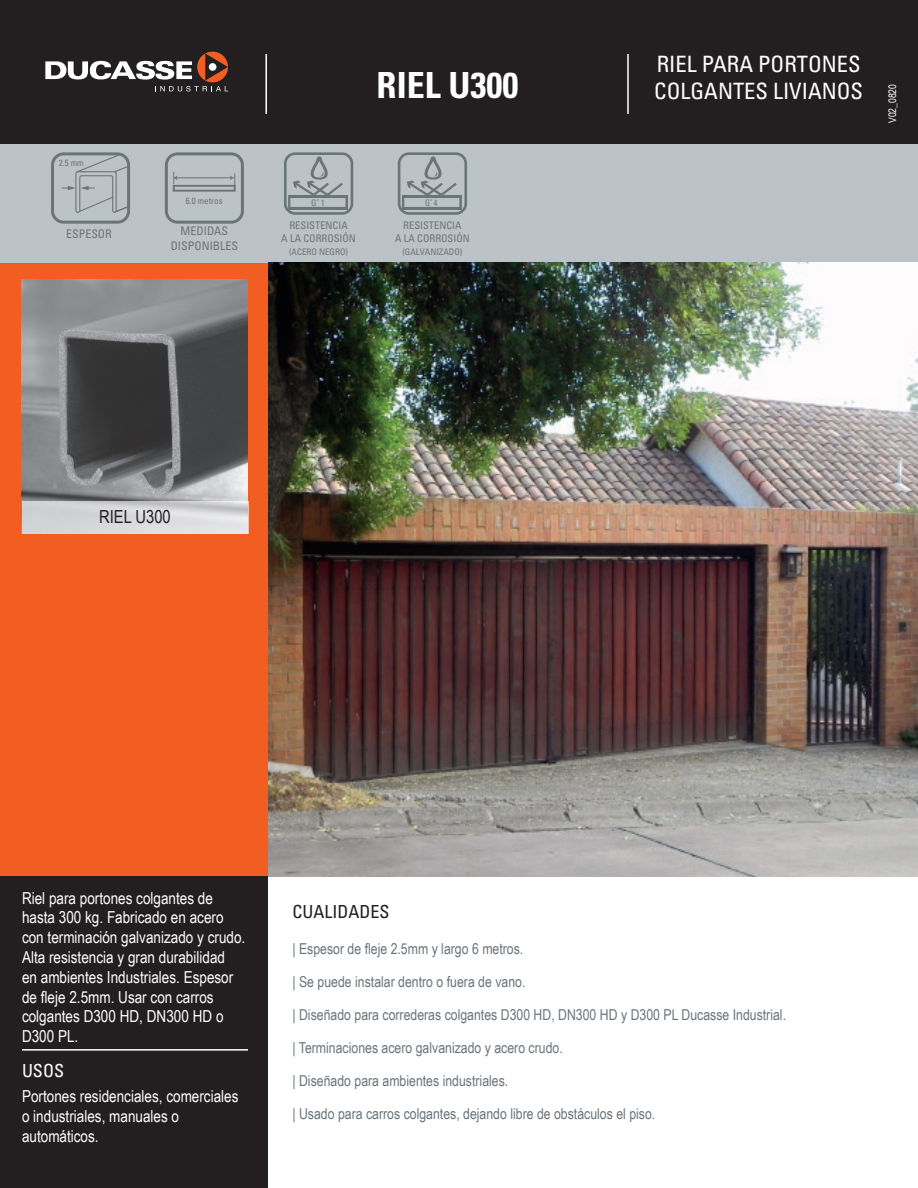
<style>
.page{position:relative;width:918px;height:1188px;background:#fff}
.page>*{position:absolute;margin:0;border:0;box-sizing:border-box;transform-origin:0 0}
.t1{font:700 condensed 36px "Univers";color:#fff}
.t2{font:condensed 22.5px/27px "Univers";color:#fff}
.t3{font:condensed 18px "Univers";color:#231f20}
.t4{font:18px "Arial Narrow";color:#231f20}
.t5{font:condensed 18px "Univers";color:#fff}
.t6{font:16.5px/19.8px "Arial Narrow";color:#fff}
.t7{font:15px "Arial Narrow";color:#6a747b}
.t8{font:condensed 11.85px/14.2px "Univers";color:#6a747b;text-align:center}
.t9{font:condensed 10.5px/12.6px "Univers";color:#6a747b;text-align:center}
.t10{font:10.5px "Arial Narrow";color:#fff}
.t11{font:condensed 9px "Univers";color:#6a747b}
.t12{font:condensed 9px "Univers";color:#6a747b;scale:.92 1}
</style>
<div class="page">
<div style="left:0;top:0;width:918px;height:144px;background:#231f20"></div>
<div style="left:0;top:262px;width:268px;height:926px;background:#f25d21"></div>
<div style="left:0;top:144px;width:918px;height:118px;background:#bcc3c8"></div>
<div style="left:0;top:876px;width:268px;height:312px;background:#231f20"></div>
<hr style="left:627px;top:54px;width:2px;height:60px;background:#fff">
<hr style="left:265px;top:54px;width:2px;height:60px;background:#fff">
<svg style="left:45px;top:52px;width:183px;height:39px"></svg>
<img style="left:22px;top:279px;width:226px;height:222px">
<svg style="left:22px;top:501px;width:226px;height:33px;background:#d6d7d8"></svg>
<hr style="left:22px;top:1049px;width:226px;height:2px;background:#fff">
<img style="left:268px;top:262px;width:650px;height:614px">
<div style="left:165px;top:152px;width:79px;height:72px;border:3px solid #6a747b;border-radius:11px"></div>
<div style="left:173px;top:185px;width:63px;height:7px;border:2px solid #6a747b"></div>
<hr style="left:176px;top:177px;width:55px;height:1px;background:#6a747b">
<svg style="left:173px;top:172px;width:5px;height:12px"></svg>
<svg style="left:230px;top:173px;width:5px;height:12px"></svg>
<div style="left:284px;top:152px;width:69px;height:63px;border:3px solid #6a747b;border-radius:10px"></div>
<svg style="left:288px;top:156px;width:60px;height:54px"></svg>
<div style="left:398px;top:152px;width:69px;height:63px;border:3px solid #6a747b;border-radius:10px"></div>
<svg style="left:402px;top:156px;width:60px;height:54px"></svg>
<div style="left:51px;top:152px;width:79px;height:72px;border:3px solid #6a747b;border-radius:11px"></div>
<svg style="left:62px;top:154px;width:66px;height:59px"></svg>
<p class="t11" style="left:59px;top:157px;width:26px">2.5 mm</p>
<p class="t8" style="left:66px;top:227px;width:47px">ESPESOR</p>
<p class="t11" style="left:186px;top:195px;width:38px">6.0 metros</p>
<p class="t8" style="left:171px;top:224px;width:69px">MEDIDAS<br>DISPONIBLES</p>
<h1 class="t1" style="left:377px;top:63px;width:143px">RIEL U300</h1>
<p class="t11" style="left:311px;top:197px;width:15px">G˚ 1</p>
<p class="t9" style="left:281px;top:219px;width:76px">RESISTENCIA<br>A LA CORROSIÓN</p>
<p class="t11" style="left:289px;top:246px;width:61px">(ACERO NEGRO)</p>
<p class="t12" style="left:425px;top:197px;width:15px">G˚ 4</p>
<p class="t9" style="left:395px;top:219px;width:76px">RESISTENCIA<br>A LA CORROSIÓN</p>
<p class="t11" style="left:402px;top:246px;width:62px">(GALVANIZADO)</p>
<p class="t4" style="left:99px;top:503px;width:73px">RIEL U300</p>
<h2 class="t2" style="left:654px;top:50px;width:210px">RIEL PARA PORTONES<br>COLGANTES LIVIANOS</h2>
<p class="t10" style="left:885px;top:123px;width:41px;rotate:-90deg">V02_0820</p>
<p class="t6" style="left:22px;top:887px;width:225px">Riel para portones colgantes de hasta 300 kg. Fabricado en acero con terminación galvanizado y crudo.<br>Alta resistencia y gran durabilidad<br>en ambientes Industriales. Espesor de fleje 2.5mm. Usar con carros colgantes D300 HD, DN300 HD o<br>D300 PL.</p>
<p class="t5" style="left:22px;top:1060px;width:44px">USOS</p>
<p class="t6" style="left:22px;top:1086px;width:218px">Portones residenciales, comerciales o industriales, manuales o automáticos.</p>
<p class="t3" style="left:292px;top:901px;width:99px">CUALIDADES</p>
<p class="t7" style="left:292px;top:938px;width:232px">| Espesor de fleje 2.5mm y largo 6 metros.</p>
<p class="t7" style="left:292px;top:971px;width:234px">| Se puede instalar dentro o fuera de vano.</p>
<p class="t7" style="left:292px;top:1004px;width:495px">| Diseñado para correderas colgantes D300 HD, DN300 HD y D300 PL Ducasse Industrial.</p>
<p class="t7" style="left:292px;top:1037px;width:272px">| Terminaciones acero galvanizado y acero crudo.</p>
<p class="t7" style="left:292px;top:1070px;width:217px">| Diseñado para ambientes industriales.</p>
<p class="t7" style="left:292px;top:1103px;width:364px">| Usado para carros colgantes, dejando libre de obstáculos el piso.</p>
</div>
